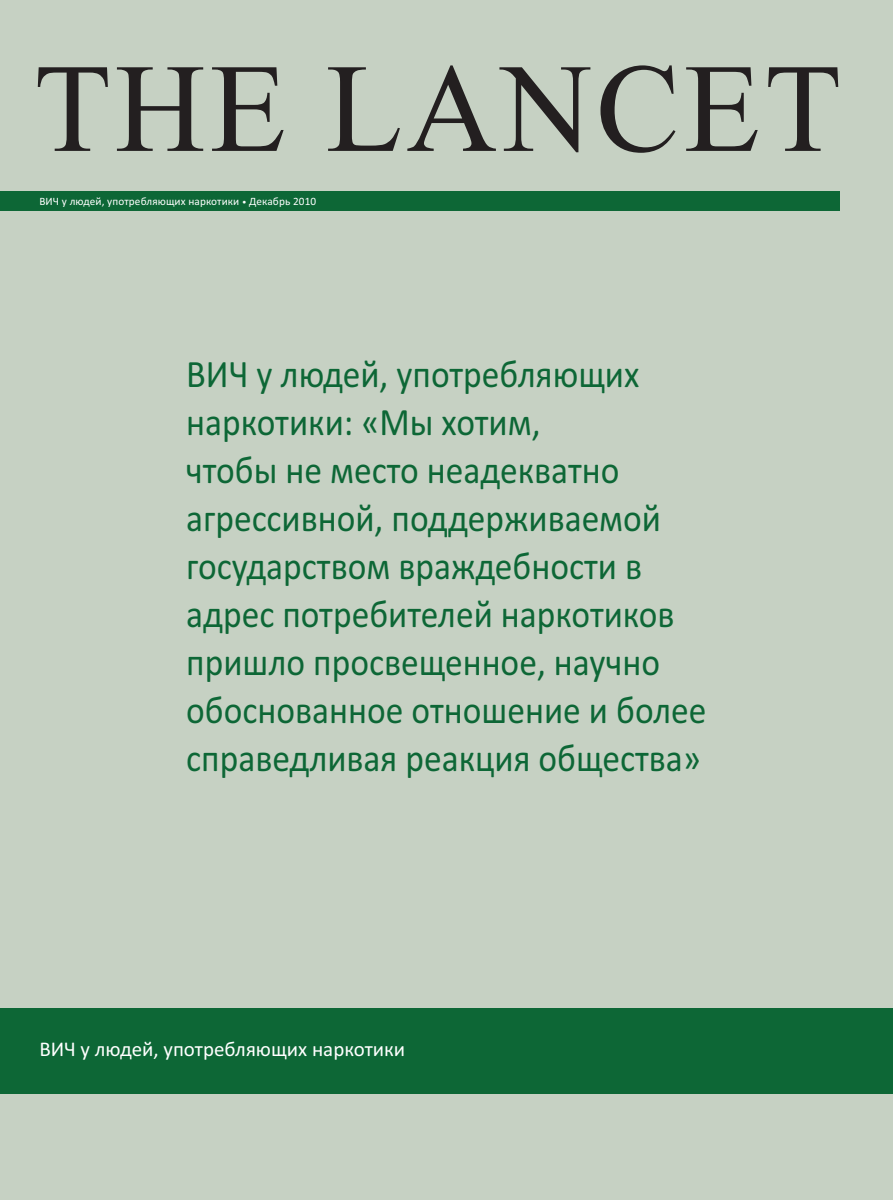
<style>
.page{position:relative;width:893px;height:1200px;background:#fff}
.page>*{position:absolute;margin:0;border:0;box-sizing:border-box;transform-origin:0 0}
.t1{font:126px "Times New Roman";letter-spacing:.03em;color:#231f20}
.t2{font:39px/48px "Calibri";color:#0d6736;scale:.93 1}
.t3{font:21px "Calibri";color:#fff}
.t4{font:11.25px "Calibri";letter-spacing:.01em;color:#fff}
.s1{font-size:9px}
</style>
<div class="page">
<div style="left:0;top:0;width:893px;height:1199px;background:#c6d1c3"></div>
<div style="left:0;top:191px;width:839px;height:20px;background:#0d6736"></div>
<div style="left:0;top:1008px;width:893px;height:85px;background:#0d6736"></div>
<h1 class="t1" style="left:34px;top:63px;width:809px">THE LANCET</h1>
<p class="t4" style="left:39px;top:197px;width:278px">ВИЧ у людей, употребляющих наркотики <span class="s1">•</span> Декабрь 2010</p>
<p class="t2" style="left:186px;top:353px;width:561px">ВИЧ у людей, употребляющих наркотики: «Мы хотим,<br>чтобы не место неадекватно агрессивной, поддерживаемой государством враждебности в адрес потребителей наркотиков пришло просвещенное, научно обоснованное отношение и более справедливая реакция общества»</p>
<p class="t3" style="left:39px;top:1040px;width:367px">ВИЧ у людей, употребляющих наркотики</p>
</div>
